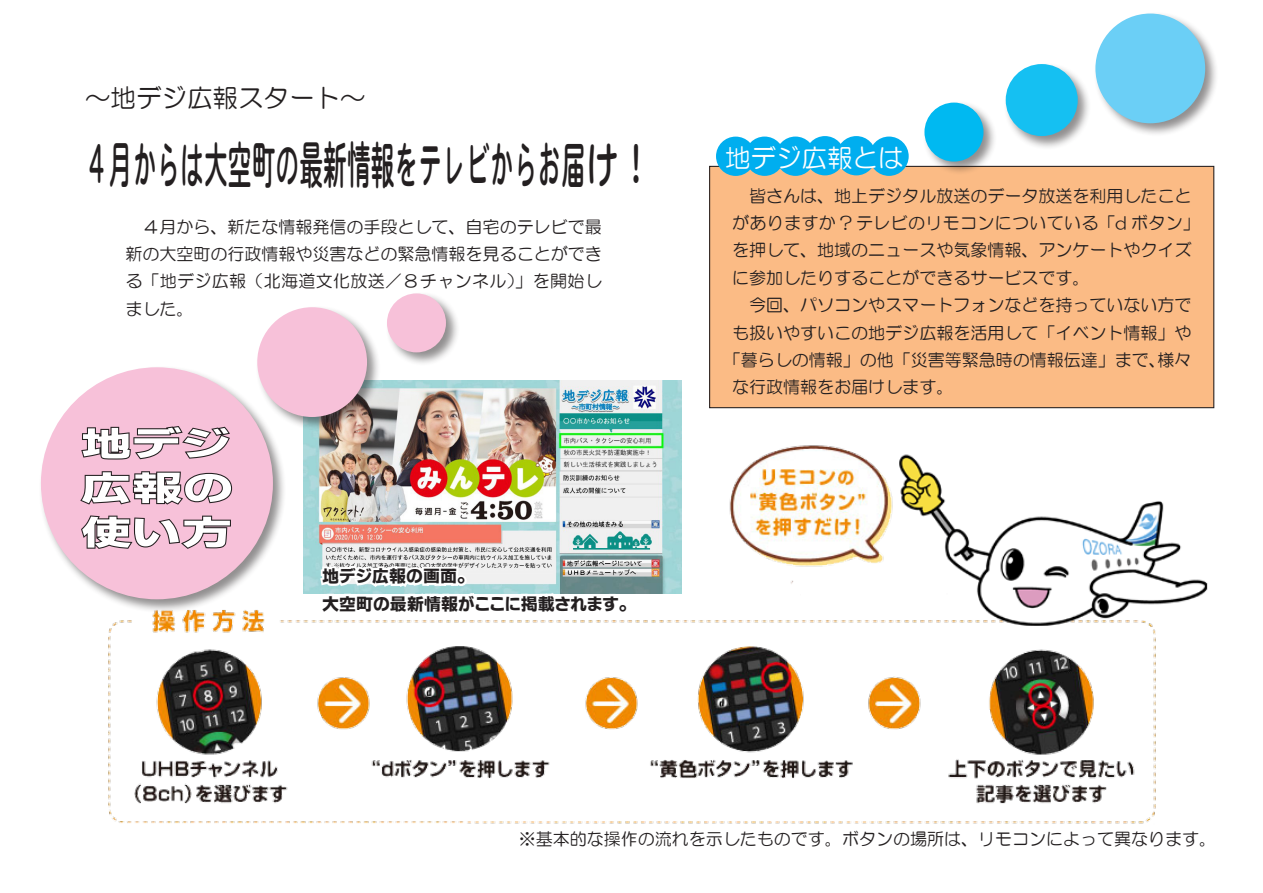
<style>
.page{position:relative;width:1263px;height:893px;background:#fff}
.page>*{position:absolute;margin:0;border:0;box-sizing:border-box;transform-origin:0 0}
.t1{font:51px "EPSON FUTO MARUGO";color:#231f20;scale:.47 1}
.t2{font:34.05px "EPSONPGOTHIC W6";color:#fff;scale:1.5 1}
.t3{font:25.5px "HG Maru Gothic MPRO";color:#231f20}
.t4{font:25.5px "HG Maru Gothic MPRO";color:#fff}
.t5{font:16.95px/27.3px "HG Maru Gothic MPRO";color:#231f20}
.t6{font:16.95px "EPSONPGOTHIC W6";color:#231f20}
</style>
<div class="page">
<div style="left:710px;top:166px;width:504px;height:242px;background:#fbbb85"></div>
<div style="left:709px;top:166px;width:505px;height:242px;border:1px solid #231f20"></div>
<div style="left:716px;top:137px;width:39px;height:39px;background:#00aeef;border-radius:50%"></div>
<div style="left:745px;top:137px;width:39px;height:39px;background:#00aeef;border-radius:50%"></div>
<div style="left:776px;top:137px;width:39px;height:39px;background:#00aeef;border-radius:50%"></div>
<div style="left:805px;top:136px;width:40px;height:39px;background:#00aeef;border-radius:50%"></div>
<div style="left:837px;top:136px;width:39px;height:39px;background:#00aeef;border-radius:50%"></div>
<div style="left:869px;top:137px;width:40px;height:39px;background:#00aeef;border-radius:50%"></div>
<img style="left:108px;top:613px;width:1048px;height:211px">
<div style="left:39px;top:365px;width:248px;height:248px;background:#231f20;opacity:.5"></div>
<div style="left:41px;top:367px;width:232px;height:232px;background:#f7c1d9;border-radius:50%"></div>
<svg style="left:79px;top:376px;width:154px;height:173px"></svg>
<div style="left:385px;top:291px;width:75px;height:75px;background:#231f20;opacity:.5"></div>
<div style="left:387px;top:293px;width:59px;height:59px;background:#f7c1d9;border-radius:50%"></div>
<div style="left:1093px;top:11px;width:126px;height:126px;background:#231f20;opacity:.5"></div>
<div style="left:1095px;top:14px;width:110px;height:109px;background:#6bcff6;border-radius:50%"></div>
<div style="left:922px;top:100px;width:75px;height:75px;background:#231f20;opacity:.5"></div>
<div style="left:924px;top:103px;width:59px;height:59px;background:#00b9f1;border-radius:50%"></div>
<div style="left:1003px;top:62px;width:89px;height:88px;background:#231f20;opacity:.5"></div>
<div style="left:1006px;top:64px;width:72px;height:72px;background:#15c0f2;border-radius:50%"></div>
<img style="left:304px;top:381px;width:378px;height:212px">
<img style="left:317px;top:365px;width:315px;height:459px">
<div style="left:255px;top:305px;width:126px;height:126px;background:#231f20;opacity:.5"></div>
<div style="left:257px;top:307px;width:110px;height:110px;background:#f7c1d9;border-radius:50%"></div>
<img style="left:715px;top:445px;width:493px;height:198px">
<p class="t3" style="left:85px;top:85px;width:282px">～地デジ広報スタート~</p>
<p class="t1" style="left:85px;top:139px;width:1210px">４月からは大空町の最新情報をテレビからお届け!</p>
<p class="t5" style="left:125px;top:213px;width:478px;text-align:justify">　４月から、新たな情報発信の手段として、自宅のテレビで最新の大空町の行政情報や災害などの緊急情報を見ることができる「地デジ広報（北海道文化放送／８チャンネル）」を開始しました。</p>
<p class="t2" style="left:81px;top:426px;width:102px">地デジ</p>
<p class="t2" style="left:81px;top:470px;width:103px">広報の</p>
<p class="t2" style="left:81px;top:515px;width:103px">使い方</p>
<p class="t6" style="left:322px;top:568px;width:148px">地デジ広報の画面。</p>
<p class="t6" style="left:322px;top:595px;width:310px">大空町の最新情報がここに掲載されます。</p>
<p class="t4" style="left:725px;top:145px;width:180px">地デジ広報とは</p>
<p class="t5" style="left:732px;top:182px;width:469px">　皆さんは、地上デジタル放送のデータ放送を利用したことがありますか ? テレビのリモコンについている「d ボタン「を押して、地域のニュースや気象情報、アンケートやクイズに参加したりすることができるサービスです。</p>
<p class="t5" style="left:732px;top:291px;width:461px;text-align:right">　今回、パソコンやスマートフォンなどを持っていない方でも扱いやすいこの地デジ広報を活用して「イベント情報」や様々</p>
<p class="t5" style="left:732px;top:346px;width:435px;text-indent:-9px">「暮らしの情報」の他「災害等緊急時の情報伝達」まで、な行政情報をお届けします。</p>
<p class="t5" style="left:519px;top:825px;width:699px">※基本的な操作の流れを示したものです。ボタンの場所は、リモコンによって異なります。</p>
</div>
